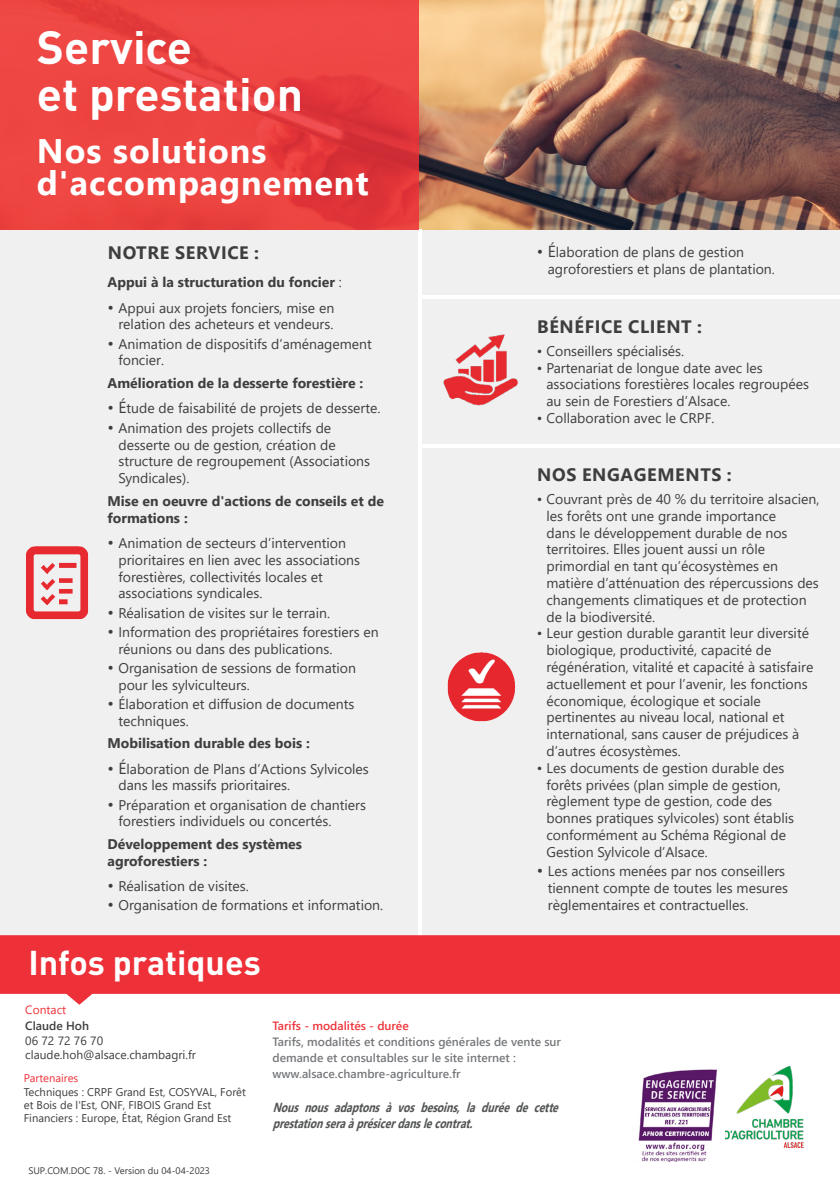
<style>
.page{position:relative;width:840px;height:1191px;background:#fff}
.page>*{position:absolute;margin:0;border:0;box-sizing:border-box;transform-origin:0 0}
.t1{font:700 46px/46.6px "DIN";color:#fff}
.t2{font:700 34px "Segoe UI";letter-spacing:.03em;color:#fff}
.t3{font:700 34px "DIN";color:#fff}
.t4{font:700 18px "Segoe UI";letter-spacing:.035em;color:#3e3e3f}
.t5{font:14px/16.8px "Segoe UI";color:#3e3e3f}
.t6{font:700 14px/16.8px "Segoe UI";color:#3e3e3f}
.t7{font:italic 700 13.2px/16px "Segoe UI";color:#535454;scale:.78 1}
.t8{font:600 12px/16px "Segoe UI";color:#76787b}
.t9{font:12px/14.4px "Segoe UI";color:#3e3e3f}
.t10{font:600 12px "Segoe UI";color:#ee343b}
.t11{font:12px "Segoe UI";color:#ee343b}
.t12{font:11.2px/13.4px "Segoe UI";color:#3e3e3f}
.t13{font:11.2px "Segoe UI";color:#ee343b}
.t14{font:9.6px "Segoe UI";color:#3e3e3f}
.s1{font-weight:400}
.s2{font-size:16px}
.s3{font-weight:600}
</style>
<div class="page">
<img style="left:418px;top:0;width:421px;height:230px">
<div style="left:0;top:230px;width:839px;height:708px;background:#f0f0f0"></div>
<hr style="left:418px;top:230px;width:3px;height:961px;background:#fff">
<svg style="left:0;top:0;width:418px;height:230px;fill:#ee4542"></svg>
<img style="left:26px;top:546px;width:63px;height:74px">
<svg style="left:0;top:935px;width:839px;height:69px;fill:#ee3038"></svg>
<img style="left:725px;top:1065px;width:79px;height:83px">
<img style="left:443px;top:334px;width:75px;height:72px">
<hr style="left:418px;top:444px;width:421px;height:3px;background:#fff">
<hr style="left:418px;top:295px;width:421px;height:4px;background:#fff">
<img style="left:447px;top:652px;width:69px;height:70px">
<img style="left:638px;top:1069px;width:79px;height:92px">
<p class="t1" style="left:37px;top:22px;width:267px">Service<br>et prestation</p>
<p class="t2" style="left:37px;top:118px;width:231px">Nos solutions</p>
<p class="t2" style="left:37px;top:151px;width:333px">d'accompagnement</p>
<p class="t4" style="left:108px;top:235px;width:153px">NOTRE SERVICE :</p>
<p class="t6" style="left:107px;top:273px;width:236px">Appui à la structuration du foncier <span class="s1">:</span></p>
<p class="t5" style="left:107px;top:298px;width:228px;text-align:right"><span class="s2">•</span> Appui aux projets fonciers, mise en relation des acheteurs et vendeurs.</p>
<p class="t5" style="left:118px;top:334px;width:255px;text-indent:-11px"><span class="s2">•</span> Animation de dispositifs d’aménagement foncier.</p>
<p class="t6" style="left:107px;top:374px;width:257px">Amélioration de la desserte forestière :</p>
<p class="t5" style="left:107px;top:399px;width:274px"><span class="s2">• É</span>tude de faisabilité de projets de desserte.</p>
<p class="t5" style="left:118px;top:418px;width:253px;text-indent:-11px"><span class="s2">•</span> Animation des projets collectifs de desserte ou de gestion, création de structure de regroupement (Associations<br>Syndicales).</p>
<p class="t6" style="left:107px;top:491px;width:278px">Mise en oeuvre d'actions de conseils et de formations :</p>
<p class="t5" style="left:118px;top:533px;width:243px;text-indent:-11px"><span class="s2">•</span> Animation de secteurs d’intervention prioritaires en lien avec les associations forestières, collectivités locales et associations syndicales.</p>
<p class="t5" style="left:107px;top:603px;width:224px"><span class="s2">•</span> Réalisation de visites sur le terrain.</p>
<p class="t5" style="left:118px;top:622px;width:262px;text-indent:-11px"><span class="s2">•</span> Information des propriétaires forestiers en réunions ou dans des publications.</p>
<p class="t5" style="left:118px;top:658px;width:239px;text-indent:-11px"><span class="s2">•</span> Organisation de sessions de formation pour les sylviculteurs.</p>
<p class="t5" style="left:118px;top:694px;width:237px;text-indent:-11px"><span class="s2">•</span> Élaboration et diffusion de documents techniques.</p>
<p class="t6" style="left:107px;top:734px;width:204px">Mobilisation durable des bois :</p>
<p class="t5" style="left:118px;top:759px;width:252px;text-indent:-11px"><span class="s2">• É</span>laboration de Plans d’Actions Sylvicoles dans les massifs prioritaires.</p>
<p class="t5" style="left:118px;top:795px;width:249px;text-indent:-11px"><span class="s2">•</span> Préparation et organisation de chantiers forestiers individuels ou concertés.</p>
<p class="t6" style="left:107px;top:834px;width:196px">Développement des systèmes agroforestiers :</p>
<p class="t5" style="left:107px;top:876px;width:143px"><span class="s2">•</span> Réalisation de visites.</p>
<p class="t5" style="left:107px;top:896px;width:277px"><span class="s2">•</span> Organisation de formations et information.</p>
<p class="t3" style="left:28px;top:941px;width:234px">Infos pratiques</p>
<p class="t5" style="left:547px;top:243px;width:228px;text-indent:-11px"><span class="s2">• É</span>laboration de plans de gestion agroforestiers et plans de plantation.</p>
<p class="t4" style="left:537px;top:309px;width:166px">BÉNÉFICE CLIENT :</p>
<p class="t5" style="left:536px;top:341px;width:149px">• Conseillers spécialisés.</p>
<p class="t5" style="left:546px;top:358px;width:264px;text-indent:-10px">• Partenariat de longue date avec les associations forestières locales regroupées au sein de Forestiers d’Alsace.</p>
<p class="t5" style="left:536px;top:408px;width:179px">• Collaboration avec le CRPF.</p>
<p class="t4" style="left:537px;top:458px;width:196px">NOS ENGAGEMENTS :</p>
<p class="t5" style="left:546px;top:489px;width:274px;text-indent:-10px">• Couvrant près de 40 % du territoire alsacien, les forêts ont une grande importance<br>dans le développement durable de nos territoires. Elles jouent aussi un rôle primordial en tant qu’écosystèmes en matière d’atténuation des répercussions des changements climatiques et de protection de la biodiversité.</p>
<p class="t5" style="left:546px;top:624px;width:268px;text-indent:-10px">• Leur gestion durable garantit leur diversité biologique, productivité, capacité de régénération, vitalité et capacité à satisfaire actuellement et pour l’avenir, les fonctions économique, écologique et sociale pertinentes au niveau local, national et international, sans causer de préjudices à d’autres écosystèmes.</p>
<p class="t5" style="left:546px;top:758px;width:249px;text-indent:-10px">• Les documents de gestion durable des forêts privées (plan simple de gestion, règlement type de gestion, code des bonnes pratiques sylvicoles) sont établis conformément au Schéma Régional de Gestion Sylvicole d’Alsace.</p>
<p class="t5" style="left:547px;top:861px;width:241px;text-indent:-11px"><span class="s2">•</span> Les actions menées par nos conseillers tiennent compte de toutes les mesures règlementaires et contractuelles.</p>
<p class="t11" style="left:25px;top:998px;width:43px">Contact</p>
<p class="t9" style="left:25px;top:1018px;width:172px"><span class="s3">Claude Hoh<br></span>06 72 72 76 70 claude.hoh@alsace.chambagri.fr</p>
<p class="t13" style="left:24px;top:1067px;width:56px">Partenaires</p>
<p class="t12" style="left:24px;top:1083px;width:223px">Techniques : CRPF Grand Est, COSYVAL, Forêt et Bois de l'Est, ONF, FIBOIS Grand Est<br>Financiers : Europe, État, Région Grand Est</p>
<p class="t14" style="left:28px;top:1161px;width:183px">SUP.COM.DOC 78. - Version du 04-04-2023</p>
<p class="t10" style="left:272px;top:1014px;width:138px">Tarifs - modalités - durée</p>
<p class="t8" style="left:272px;top:1032px;width:290px">Tarifs, modalités et conditions générales de vente sur demande et consultables sur le site internet :</p>
<p class="t8" style="left:272px;top:1064px;width:189px">www.alsace.chambre-agriculture.fr</p>
<p class="t7" style="left:272px;top:1098px;width:375px">Nousnousadaptonsàvosbesoins,laduréedecette prestationseraàprésicerdanslecontrat.</p>
</div>
